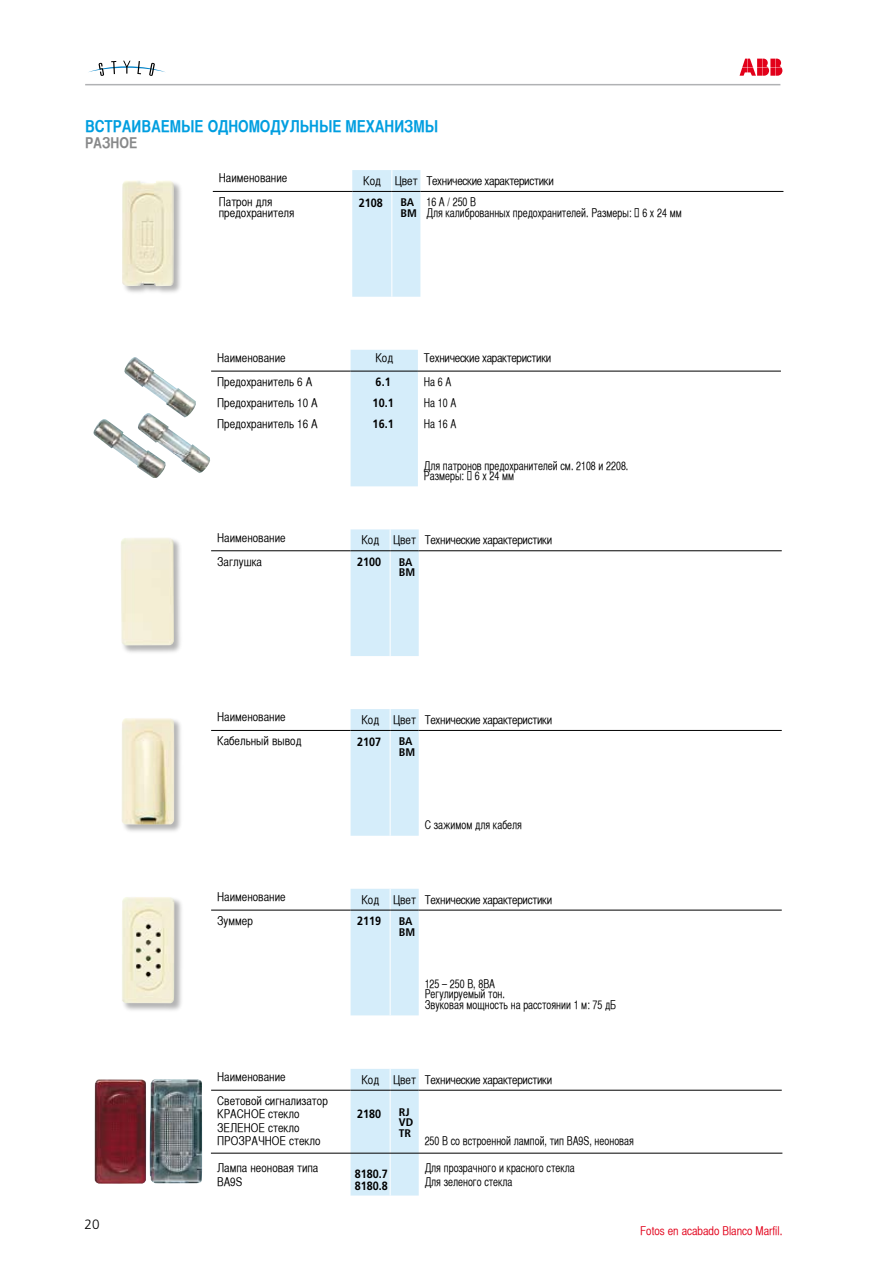
<style>
.page{position:relative;width:893px;height:1263px;background:#fff}
.page>*{position:absolute;margin:0;border:0;box-sizing:border-box;transform-origin:0 0}
.t1{font:16.5px "Helvetica CY Bold";color:#009ee0}
.t2{font:15px "Helvetica CY Bold";color:#878889}
.t3{font:300 13.5px "Frutiger";color:#000}
.t4{font:12px/10.5px "Helvetica CY Plain";color:#000;scale:.9 1}
.t5{font:12px/13.5px "Helvetica CY Plain";color:#000}
.t6{font:12px "Helvetica CY Plain";letter-spacing:-.025em;color:#000}
.t7{font:700 12px/21px "Frutiger";color:#000;scale:.9 1}
.t8{font:12px "Helvetica CY Plain";color:#e2001a}
.t9{font:700 condensed 11.1px/10.5px "Frutiger";color:#000;scale:1.09 1}
</style>
<div class="page">
<hr style="left:85px;top:84px;width:695px;height:1px;background:#b1b2b4">
<svg style="left:739px;top:59px;width:43px;height:17px"></svg>
<div style="left:121px;top:179px;width:63px;height:117px;background:#000;opacity:.3"></div>
<img style="left:122px;top:180px;width:52px;height:106px">
<svg style="left:352px;top:170px;width:68px;height:127px;background:#d4ebf8"></svg>
<hr style="left:420px;top:191px;width:363px;height:1px;background:#000">
<hr style="left:213px;top:191px;width:139px;height:1px;background:#000">
<div style="left:351px;top:350px;width:67px;height:136px;background:#d5edfa"></div>
<hr style="left:211px;top:371px;width:140px;height:1px;background:#000">
<hr style="left:351px;top:371px;width:67px;height:1px;background:#000">
<hr style="left:418px;top:371px;width:363px;height:1px;background:#000">
<div style="left:120px;top:536px;width:64px;height:119px;background:#000;opacity:.3"></div>
<div style="left:121px;top:538px;width:53px;height:107px;background:#f4eed5"></div>
<div style="left:351px;top:529px;width:68px;height:127px;background:#d5edfa"></div>
<hr style="left:419px;top:550px;width:363px;height:1px;background:#000">
<hr style="left:211px;top:550px;width:140px;height:1px;background:#000">
<div style="left:120px;top:717px;width:64px;height:117px;background:#000;opacity:.3"></div>
<img style="left:122px;top:718px;width:52px;height:106px">
<div style="left:351px;top:709px;width:68px;height:127px;background:#d5edfa"></div>
<hr style="left:419px;top:730px;width:363px;height:1px;background:#000">
<hr style="left:211px;top:730px;width:140px;height:1px;background:#000">
<div style="left:120px;top:895px;width:64px;height:118px;background:#000;opacity:.3"></div>
<img style="left:122px;top:897px;width:52px;height:106px">
<div style="left:351px;top:889px;width:68px;height:126px;background:#d5edfa"></div>
<hr style="left:419px;top:910px;width:363px;height:1px;background:#000">
<hr style="left:211px;top:910px;width:140px;height:1px;background:#000">
<div style="left:351px;top:1069px;width:68px;height:126px;background:#d5edfa"></div>
<hr style="left:419px;top:1090px;width:363px;height:1px;background:#000">
<hr style="left:211px;top:1090px;width:140px;height:1px;background:#000">
<hr style="left:211px;top:1153px;width:571px;height:1px;background:#000">
<svg style="left:89px;top:61px;width:76px;height:15px"></svg>
<img style="left:93px;top:357px;width:117px;height:121px">
<img style="left:94px;top:1079px;width:109px;height:105px">
<h1 class="t1" style="left:85px;top:116px;width:355px">ВСТРАИВАЕМЫЕ ОДНОМОДУЛЬНЫЕ МЕХАНИЗМЫ</h1>
<p class="t2" style="left:85px;top:134px;width:54px">РАЗНОЕ</p>
<p class="t5" style="left:219px;top:171px;width:70px">Наименование</p>
<p class="t6" style="left:363px;top:174px;width:192px">Код Цвет Технические характеристики</p>
<p class="t5" style="left:219px;top:197px;width:77px;line-height:10.5px">Патрон для предохранителя</p>
<p class="t7" style="left:359px;top:192px;width:28px">2108</p>
<p class="t9" style="left:400px;top:197px;width:17px">BA<br>BM</p>
<p class="t4" style="left:426px;top:197px;width:285px">16 А / 250 В<br>Для калиброванных предохранителей. Размеры: ∅ 6 х 24 мм</p>
<p class="t5" style="left:217px;top:351px;width:70px">Наименование</p>
<p class="t5" style="left:375px;top:351px;width:19px">Код</p>
<p class="t6" style="left:424px;top:351px;width:129px">Технические характеристики</p>
<p class="t5" style="left:217px;top:371px;width:102px;line-height:21px">Предохранитель 6 А<br>Предохранитель 10 А<br>Предохранитель 16 А</p>
<p class="t7" style="left:373px;top:372px;width:25px">6.1<br>10.1<br>16.1</p>
<p class="t4" style="left:424px;top:371px;width:38px;line-height:21px">На 6 А<br>На 10 А<br>На 16 А</p>
<p class="t4" style="left:424px;top:460px;width:229px">Для патронов предохранителей см. 2108 и 2208.<br>Размеры: ∅ 6 х 24 мм</p>
<p class="t5" style="left:217px;top:531px;width:70px">Наименование</p>
<p class="t6" style="left:361px;top:533px;width:192px">Код Цвет Технические характеристики</p>
<p class="t5" style="left:217px;top:554px;width:46px">Заглушка</p>
<p class="t7" style="left:357px;top:551px;width:28px">2100</p>
<p class="t9" style="left:399px;top:557px;width:17px">BA<br>BM</p>
<p class="t5" style="left:217px;top:710px;width:70px">Наименование</p>
<p class="t6" style="left:361px;top:713px;width:192px">Код Цвет Технические характеристики</p>
<p class="t5" style="left:217px;top:734px;width:86px">Кабельный вывод</p>
<p class="t7" style="left:357px;top:731px;width:28px">2107</p>
<p class="t9" style="left:399px;top:736px;width:17px">BA<br>BM</p>
<p class="t4" style="left:425px;top:820px;width:110px">С зажимом для кабеля</p>
<p class="t5" style="left:217px;top:890px;width:70px">Наименование</p>
<p class="t6" style="left:361px;top:892px;width:192px">Код Цвет Технические характеристики</p>
<p class="t5" style="left:217px;top:914px;width:37px">Зуммер</p>
<p class="t7" style="left:357px;top:911px;width:28px">2119</p>
<p class="t9" style="left:399px;top:916px;width:17px">BA<br>BM</p>
<p class="t4" style="left:425px;top:978px;width:214px">125 – 250 В, 8ВА<br>Регулируемый тон.<br>Звуковая мощность на расстоянии 1 м: 75 дБ</p>
<p class="t3" style="left:85px;top:1217px;width:17px">20</p>
<p class="t5" style="left:217px;top:1070px;width:70px">Наименование</p>
<p class="t6" style="left:361px;top:1072px;width:192px">Код Цвет Технические характеристики</p>
<p class="t5" style="left:217px;top:1094px;width:112px">Световой сигнализатор<br>КРАСНОЕ стекло<br>ЗЕЛЕНОЕ стекло<br>ПРОЗРАЧНОЕ стекло</p>
<p class="t5" style="left:217px;top:1161px;width:103px">Лампа неоновая типа<br>ВА9S</p>
<p class="t9" style="left:399px;top:1106px;width:15px">RJ<br>VD<br>TR</p>
<p class="t7" style="left:357px;top:1103px;width:28px">2180</p>
<p class="t4" style="left:425px;top:1136px;width:234px">250 В со встроенной лампой, тип ВА9S, неоновая</p>
<p class="t4" style="left:425px;top:1161px;width:168px;line-height:13.5px">Для прозрачного и красного стекла<br>Для зеленого стекла</p>
<p class="t7" style="left:355px;top:1167px;width:38px;line-height:12px">8180.7<br>8180.8</p>
<p class="t8" style="left:640px;top:1224px;width:144px">Fotos en acabado Blanco Marfil.</p>
</div>
